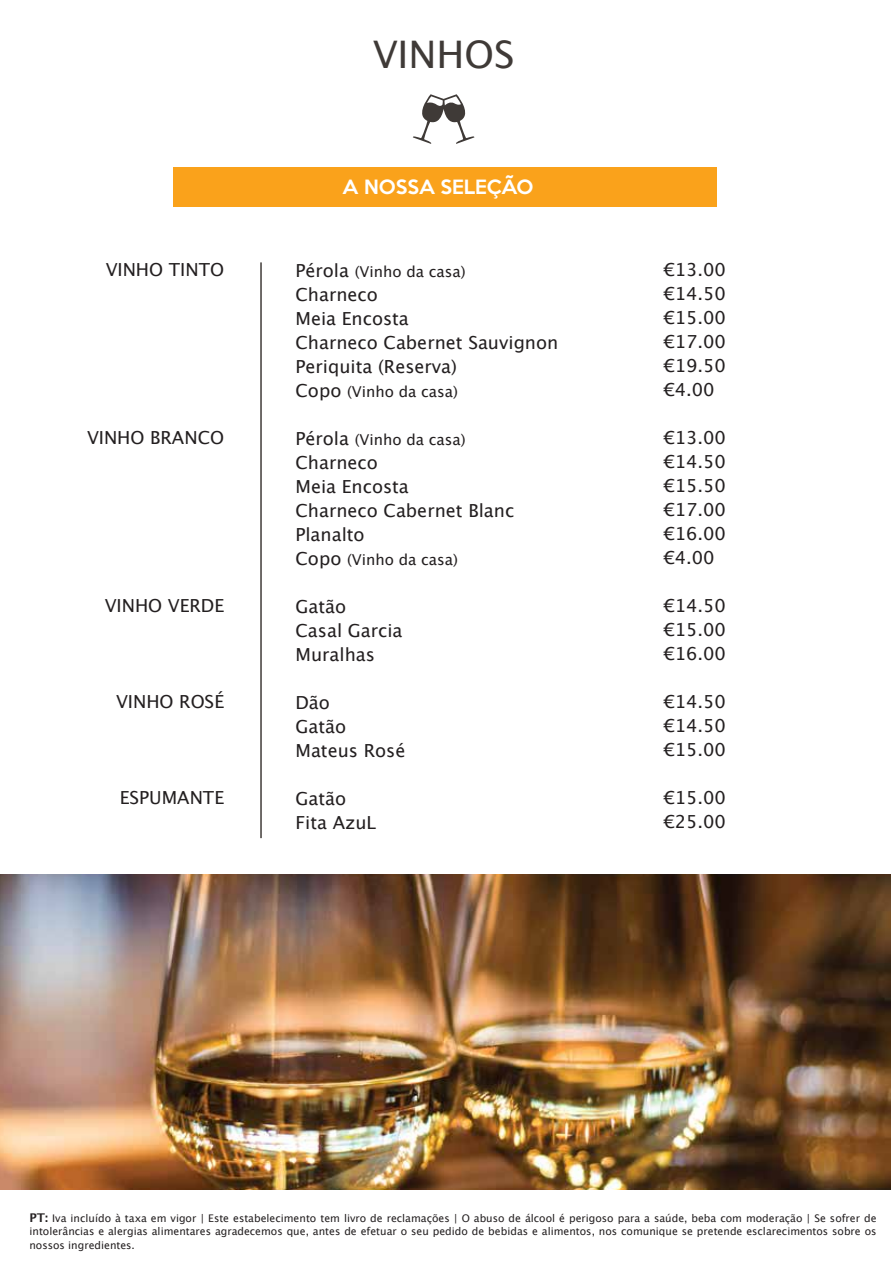
<style>
.page{position:relative;width:893px;height:1263px;background:#fff}
.page>*{position:absolute;margin:0;border:0;box-sizing:border-box;transform-origin:0 0}
.t1{font:37.95px "Lucida Grande";color:#3f3a37}
.t2{font:18px/24px "Lucida Grande";color:#231f20}
.t3{font:500 18px "Keep Calm";color:#fff}
.t4{font:15px "Lucida Grande";color:#231f20}
.t5{font:10.5px/13.5px "Lucida Grande";color:#231f20;text-align:justify}
.s1{font-size:18px}
.s2{font-weight:700;font-size:12px}
</style>
<div class="page">
<svg style="left:413px;top:94px;width:61px;height:50px"></svg>
<div style="left:174px;top:167px;width:543px;height:40px;background:#faa21b"></div>
<hr style="left:260px;top:262px;width:2px;height:576px;background:#3f3a37">
<img style="left:0;top:875px;width:891px;height:314px">
<h1 class="t1" style="left:373px;top:33px;width:143px">VINHOS</h1>
<p class="t2" style="left:106px;top:258px;width:120px">VINHO TINTO</p>
<p class="t2" style="left:87px;top:426px;width:139px">VINHO BRANCO</p>
<p class="t2" style="left:105px;top:594px;width:121px">VINHO VERDE</p>
<p class="t2" style="left:116px;top:690px;width:109px">VINHO ROSÉ</p>
<p class="t2" style="left:120px;top:786px;width:106px">ESPUMANTE</p>
<p class="t3" style="left:343px;top:171px;width:192px">A NOSSA SELEÇÃO</p>
<p class="t4" style="left:295px;top:263px;width:172px"><span class="s1">Pérola</span> (Vinho da casa)</p>
<p class="t2" style="left:295px;top:282px;width:264px">Charneco<br>Meia Encosta<br>Charneco Cabernet Sauvignon<br>Periquita (Reserva)</p>
<p class="t4" style="left:295px;top:383px;width:164px"><span class="s1">Copo</span> (Vinho da casa)</p>
<p class="t4" style="left:295px;top:431px;width:172px"><span class="s1">Pérola</span> (Vinho da casa)</p>
<p class="t2" style="left:295px;top:450px;width:220px">Charneco<br>Meia Encosta<br>Charneco Cabernet Blanc<br>Planalto</p>
<p class="t4" style="left:295px;top:551px;width:164px"><span class="s1">Copo</span> (Vinho da casa)</p>
<p class="t2" style="left:295px;top:594px;width:109px">Gatão<br>Casal Garcia<br>Muralhas</p>
<p class="t2" style="left:295px;top:690px;width:111px">Dão<br>Gatão<br>Mateus Rosé</p>
<p class="t2" style="left:295px;top:786px;width:82px">Gatão<br>Fita AzuL</p>
<p class="t2" style="left:663px;top:257px;width:64px;text-align:justify">€13.00 €14.50 €15.00 €17.00 €19.50 €4.00</p>
<p class="t2" style="left:663px;top:425px;width:64px;text-align:justify">€13.00 €14.50 €15.50 €17.00 €16.00 €4.00</p>
<p class="t2" style="left:663px;top:593px;width:64px;text-align:justify">€14.50 €15.00 €16.00</p>
<p class="t2" style="left:663px;top:689px;width:64px;text-align:justify">€14.50 €14.50 €15.00</p>
<p class="t2" style="left:663px;top:785px;width:64px">€15.00 €25.00</p>
<p class="t5" style="left:29px;top:1211px;width:849px"><span class="s2">PT:</span> Iva incluído à taxa em vigor | Este estabelecimento tem livro de reclamações | O abuso de álcool é perigoso para a saúde, beba com moderação | Se sofrer de intolerâncias e alergias alimentares agradecemos que, antes de efetuar o seu pedido de bebidas e alimentos, nos comunique se pretende esclarecimentos sobre os nossos ingredientes.</p>
</div>
